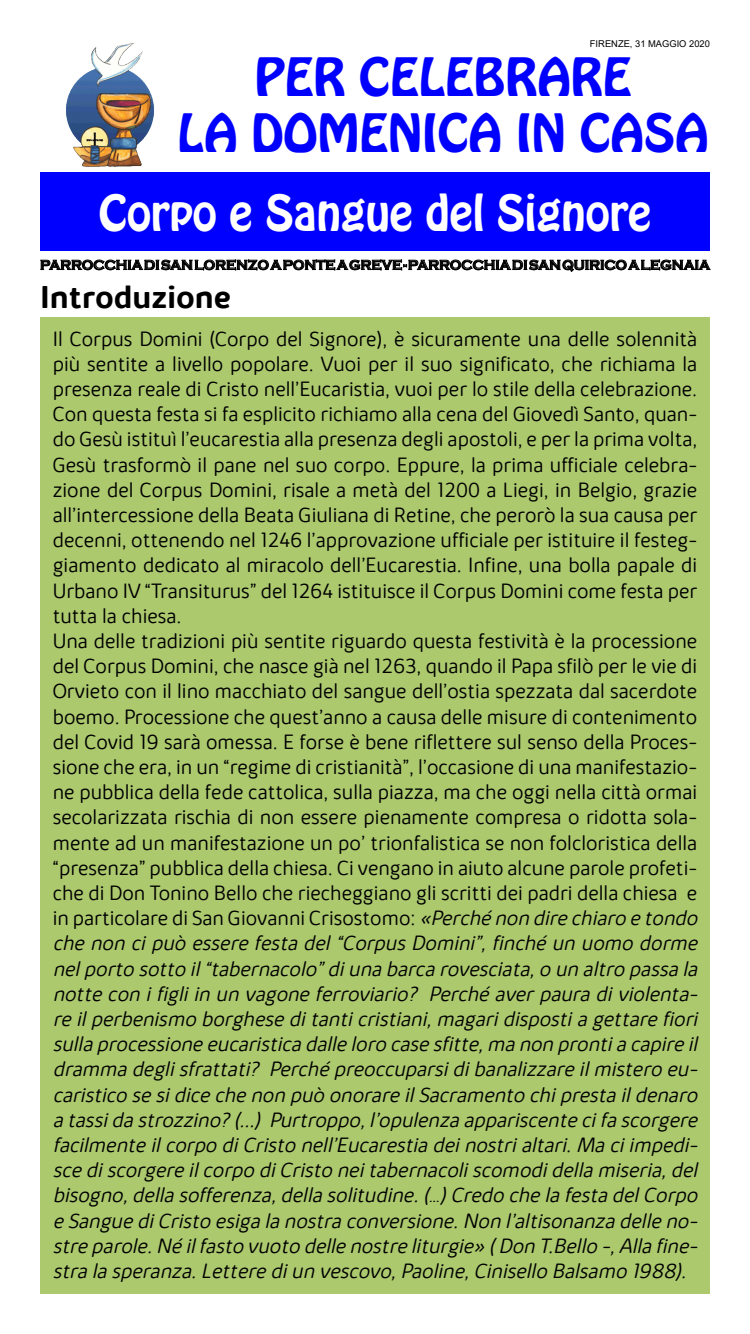
<style>
.page{position:relative;width:750px;height:1334px;background:#fff}
.page>*{position:absolute;margin:0;border:0;box-sizing:border-box;transform-origin:0 0}
.t1{font:46.6px/55.9px "Hobo Std";color:#00f;text-align:center}
.t2{font:44px "Hobo Std";color:#fff}
.t3{font:700 32px "Kabrio Alternate";color:#000}
.t4{font:300 21px/25.2px "Kabrio Alternate";color:#000}
.t5{font:700 14px "Copperplate Gothic";color:#000;scale:.96 1}
.t6{font:9.4px "Arial";color:#000}
.s1{font-style:italic}
</style>
<div class="page">
<div style="left:40px;top:172px;width:670px;height:79px;background:#00f"></div>
<img style="left:66px;top:43px;width:88px;height:124px">
<div style="left:40px;top:317px;width:670px;height:977px;background:#acc96e"></div>
<svg style="left:40px;top:259px;width:671px;height:13px"></svg>
<p class="t6" style="left:590px;top:37px;width:122px">FIRENZE, 31 MAGGIO 2020</p>
<h1 class="t1" style="left:178px;top:49px;width:532px">PER CELEBRARE<br>LA DOMENICA IN CASA</h1>
<h2 class="t2" style="left:99px;top:182px;width:554px">Corpo e Sangue del Signore</h2>
<p class="t5" style="left:40px;top:257px;width:699px">PARROCCHIA DI SAN LORENZO A PONTE A GREVE - PARROCCHIA DI SAN QUIRICO A LEGNAIA</p>
<h3 class="t3" style="left:40px;top:277px;width:193px">Introduzione</h3>
<p class="t4" style="left:53px;top:326px;width:646px">Il Corpus Domini (Corpo del Signore), è sicuramente una delle solennità più sentite a livello popolare. Vuoi per il suo significato, che richiama la presenza reale di Cristo nell’Eucaristia, vuoi per lo stile della celebrazione.<br>Con questa festa si fa esplicito richiamo alla cena del Giovedì Santo, quan&shy;do Gesù istituì l’eucarestia alla presenza degli apostoli, e per la prima volta, Gesù trasformò il pane nel suo corpo. Eppure, la prima ufficiale celebra&shy;zione del Corpus Domini, risale a metà del 1200 a Liegi, in Belgio, grazie all’intercessione della Beata Giuliana di Retine, che perorò la sua causa per decenni, ottenendo nel 1246 l’approvazione ufficiale per istituire il festeg&shy;giamento dedicato al miracolo dell’Eucarestia. Infine, una bolla papale di Urbano IV “Transiturus” del 1264 istituisce il Corpus Domini come festa per tutta la chiesa.<br>Una delle tradizioni più sentite riguardo questa festività è la processione del Corpus Domini, che nasce già nel 1263, quando il Papa sfilò per le vie di Orvieto con il lino macchiato del sangue dell’ostia spezzata dal sacerdote boemo. Processione che quest’anno a causa delle misure di contenimento del Covid 19 sarà omessa. E forse è bene riflettere sul senso della Proces&shy;sione che era, in un “regime di cristianità”, l’occasione di una manifestazio&shy;ne pubblica della fede cattolica, sulla piazza, ma che oggi nella città ormai secolarizzata rischia di non essere pienamente compresa o ridotta sola&shy;mente ad un manifestazione un po’ trionfalistica se non folcloristica della “presenza” pubblica della chiesa. Ci vengano in aiuto alcune parole profeti&shy;che di Don Tonino Bello che riecheggiano gli scritti dei padri della chiesa e in particolare di San Giovanni Crisostomo: <span class="s1">«Perché non dire chiaro e tondo che non ci può essere festa del “Corpus Domini”, finché un uomo dorme nel porto sotto il “tabernacolo” di una barca rovesciata, o un altro passa la notte con i figli in un vagone ferroviario? Perché aver paura di violenta&shy;re il perbenismo borghese di tanti cristiani, magari disposti a gettare fiori sulla processione eucaristica dalle loro case sfitte, ma non pronti a capire il dramma degli sfrattati? Perché preoccuparsi di banalizzare il mistero eu&shy;caristico se si dice che non può onorare il Sacramento chi presta il denaro a tassi da strozzino? (...) Purtroppo, l’opulenza appariscente ci fa scorgere facilmente il corpo di Cristo nell’Eucarestia dei nostri altari. Ma ci impedi&shy;sce di scorgere il corpo di Cristo nei tabernacoli scomodi della miseria, del bisogno, della sofferenza, della solitudine. (…) Credo che la festa del Corpo e Sangue di Cristo esiga la nostra conversione. Non l’altisonanza delle no&shy;stre parole. Né il fasto vuoto delle nostre liturgie» ( Don T.Bello -, Alla fine&shy;stra la speranza. Lettere di un vescovo, Paoline, Cinisello Balsamo 1988).</span></p>
</div>
